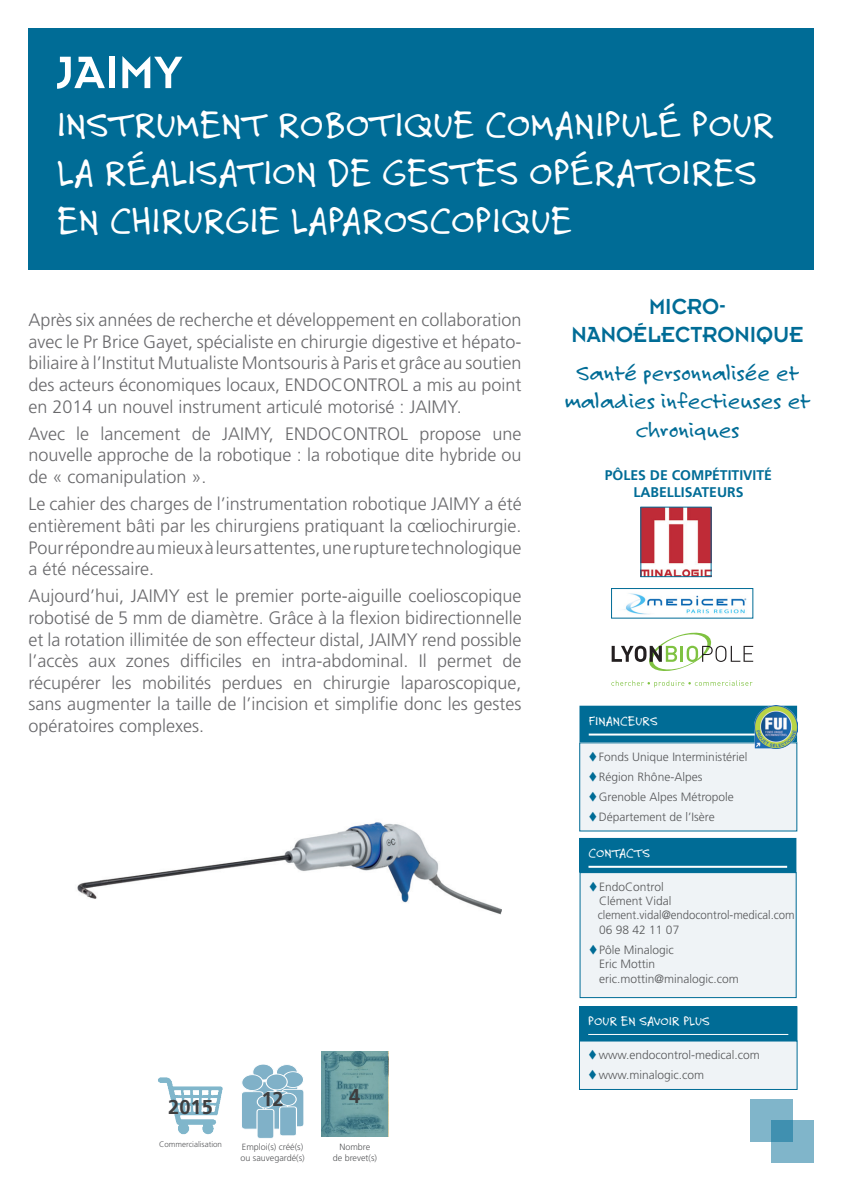
<style>
.page{position:relative;width:842px;height:1191px;background:#fff}
.page>*{position:absolute;margin:0;border:0;box-sizing:border-box;transform-origin:0 0}
.t1{font:50px "Insignia LT Std";color:#fff}
.t2{font:40px/48px "Felt Tip Roman";color:#fff}
.t3{font:24px/28.8px "Felt Tip Roman";color:#006c96;text-align:center}
.t4{font:24px/28.8px "Insignia LT Std";color:#006c96;text-align:center;scale:.96 1}
.t5{font:700 20px "Frutiger LT Std";color:#3e3e3f}
.t6{font:300 18px/21.6px "Frutiger LT Std";color:#69696c;text-align:justify}
.t7{font:700 14px "Frutiger LT Std";color:#006c96}
.t8{font:14px "Felt Tip Roman";color:#fff}
.t9{font:300 12px "Frutiger LT Std";color:#57585a}
.t10{font:300 12px "Frutiger LT Std";color:#57585a;scale:.95 1}
.t11{font:300 9px/10.8px "Frutiger LT Std";color:#57585a}
.t12{font:300 8px "Frutiger LT Std";color:#57585a}
.s1{color:#006c96}
.s2{color:#eff3f6}
</style>
<div class="page">
<div style="left:28px;top:28px;width:786px;height:242px;background:#006c96"></div>
<svg style="left:242px;top:1064px;width:62px;height:74px"></svg>
<div style="left:280px;top:1093px;width:16px;height:12px;background:#80b1c8;border-radius:50%"></div>
<div style="left:280px;top:1093px;width:16px;height:12px;border:1px solid #fff;border-radius:50%"></div>
<svg style="left:322px;top:1051px;width:66px;height:86px;background:#64979b"></svg>
<img style="left:158px;top:1077px;width:65px;height:58px">
<div style="left:580px;top:838px;width:216px;height:34px;background:#006c96"></div>
<hr style="left:588px;top:865px;width:199px;height:2px;background:#fff">
<div style="left:580px;top:872px;width:216px;height:125px;background:#eff3f6"></div>
<div style="left:580px;top:872px;width:216px;height:125px;border:1px solid #006c96"></div>
<div style="left:580px;top:1006px;width:217px;height:35px;background:#006c96"></div>
<hr style="left:588px;top:1034px;width:200px;height:1px;background:#fff">
<div style="left:579px;top:1041px;width:218px;height:48px;background:#eff3f6"></div>
<div style="left:579px;top:1040px;width:218px;height:49px;border:1px solid #006c96"></div>
<div style="left:580px;top:706px;width:217px;height:36px;background:#006c96"></div>
<hr style="left:589px;top:733px;width:199px;height:2px;background:#fff">
<div style="left:580px;top:743px;width:217px;height:88px;background:#eff3f6"></div>
<img style="left:754px;top:706px;width:43px;height:42px">
<div style="left:750px;top:1099px;width:42px;height:42px;background:#80b5ca"></div>
<svg style="left:771px;top:1120px;width:43px;height:42px;background:#6eabc3"></svg>
<img style="left:643px;top:509px;width:66px;height:66px">
<img style="left:623px;top:593px;width:124px;height:22px">
<div style="left:611px;top:588px;width:142px;height:30px;border:1px solid #006c96"></div>
<svg style="left:612px;top:632px;width:141px;height:39px"></svg>
<svg style="left:611px;top:680px;width:141px;height:7px"></svg>
<img style="left:77px;top:822px;width:425px;height:93px">
<p class="t1" style="left:57px;top:47px;width:127px">JAIMY</p>
<p class="t2" style="left:57px;top:100px;width:719px">INSTRUMENT ROBOTIQUE COMANIPULÉ POUR<br>LA RÉALISATION DE GESTES OPÉRATOIRES<br>EN CHIRURGIE LAPAROSCOPIQUE</p>
<p class="t6" style="left:28px;top:309px;width:495px">Après six années de recherche et développement en collaboration avec le Pr Brice Gayet, spécialiste en chirurgie digestive et hépato&shy;biliaire à l’Institut Mutualiste Montsouris à Paris et grâce au soutien des acteurs économiques locaux, ENDOCONTROL a mis au point en 2014 un nouvel instrument articulé motorisé : JAIMY.</p>
<p class="t6" style="left:28px;top:423px;width:495px">Avec le lancement de JAIMY, ENDOCONTROL propose une nouvelle approche de la robotique : la robotique dite hybride ou de « comanipulation ».</p>
<p class="t6" style="left:28px;top:493px;width:495px">Le cahier des charges de l’instrumentation robotique JAIMY a été entièrement bâti par les chirurgiens pratiquant la cœliochirurgie.<br>Pour répondre au mieux à leurs attentes, une rupture technologique a été nécessaire.</p>
<p class="t6" style="left:28px;top:585px;width:495px">Aujourd’hui, JAIMY est le premier porte-aiguille coelioscopique robotisé de 5 mm de diamètre. Grâce à la flexion bidirectionnelle et la rotation illimitée de son effecteur distal, JAIMY rend possible l’accès aux zones difficiles en intra-abdominal. Il permet de récupérer les mobilités perdues en chirurgie laparoscopique, sans augmenter la taille de l’incision et simplifie donc les gestes opératoires complexes.</p>
<p class="t5" style="left:168px;top:1095px;width:46px">2015</p>
<p class="t12" style="left:159px;top:1140px;width:64px">Commercialisation</p>
<p class="t5" style="left:261px;top:1087px;width:24px">12</p>
<p class="t11" style="left:240px;top:1141px;width:66px">Emploi(s) créé(s) ou sauvegardé(s)</p>
<p class="t5" style="left:349px;top:1083px;width:13px">4</p>
<p class="t11" style="left:339px;top:1141px;width:32px">Nombre</p>
<p class="t11" style="left:333px;top:1152px;width:46px">de brevet(s)</p>
<p class="t4" style="left:571px;top:291px;width:243px">MICRO-<br>NANOÉLECTRONIQUE</p>
<p class="t3" style="left:565px;top:358px;width:247px">Santé personnalisée et maladies infectieuses et chroniques</p>
<p class="t7" style="left:605px;top:467px;width:169px">PÔLES DE COMPÉTITIVITÉ</p>
<p class="t7" style="left:633px;top:484px;width:112px">LABELLISATEURS</p>
<p class="t8" style="left:589px;top:711px;width:71px">FINANCEURS</p>
<p class="t9" style="left:588px;top:750px;width:161px"><span class="s1">▼</span>Fonds Unique Interministériel</p>
<p class="t9" style="left:588px;top:770px;width:115px"><span class="s1">▼</span>Région Rhône-Alpes</p>
<p class="t9" style="left:588px;top:790px;width:147px"><span class="s1">▼</span>Grenoble Alpes Métropole</p>
<p class="t9" style="left:588px;top:810px;width:128px"><span class="s1">▼</span>Département de l’Isère</p>
<p class="t8" style="left:588px;top:844px;width:63px">CONTACTS</p>
<p class="t9" style="left:589px;top:879px;width:76px"><span class="s1">▼</span>EndoControl</p>
<p class="t9" style="left:589px;top:894px;width:84px"><span class="s2">▼</span>Clément Vidal</p>
<p class="t10" style="left:589px;top:908px;width:218px"><span class="s2">▼</span>clement.vidal@endocontrol-medical.com</p>
<p class="t9" style="left:589px;top:923px;width:92px"><span class="s2">▼</span>06 98 42 11 07</p>
<p class="t9" style="left:589px;top:943px;width:87px"><span class="s1">▼</span>Pôle Minalogic</p>
<p class="t9" style="left:589px;top:957px;width:68px"><span class="s2">▼</span>Eric Mottin</p>
<p class="t9" style="left:589px;top:971px;width:152px"><span class="s2">▼</span>eric.mottin@minalogic.com</p>
<p class="t8" style="left:588px;top:1012px;width:123px">POUR EN SAVOIR PLUS</p>
<p class="t9" style="left:588px;top:1048px;width:173px"><span class="s1">▼</span>www.endocontrol-medical.com</p>
<p class="t9" style="left:588px;top:1068px;width:117px"><span class="s1">▼</span>www.minalogic.com</p>
</div>
